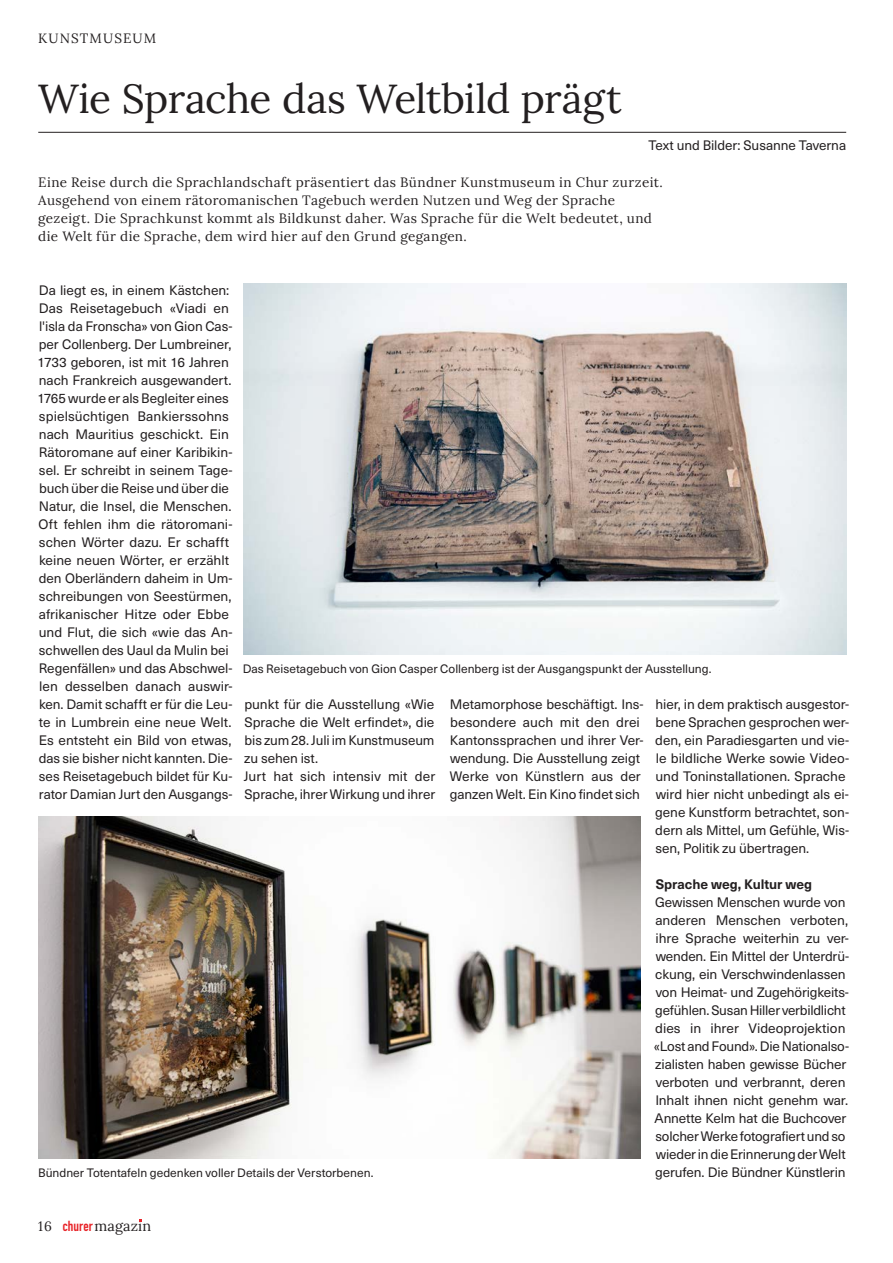
<style>
.page{position:relative;width:893px;height:1263px;background:#fff}
.page>*{position:absolute;margin:0;border:0;box-sizing:border-box;transform-origin:0 0}
.t1{font:40.5px "Lora";letter-spacing:-.015em;color:#231f20}
.t2{font:14.4px "Lora";letter-spacing:.01em;color:#231f20}
.t3{font:13.5px/18px "Neue Haas Unica W1 G";letter-spacing:-.005em;color:#231f20}
.t4{font:13.5px/18px "Lora";letter-spacing:.025em;color:#231f20}
.t5{font:700 13.5px "Neue Haas Unica W1 G";color:#231f20}
.t6{font:13.5px "Lora";letter-spacing:.08em;color:#231f20}
.t7{font:12px "Neue Haas Unica W1 G";color:#231f20}
.s1{font-size:13.5px}
.s2{font-family:"DIN Condensed";font-weight:700;color:#e82429}
</style>
<div class="page">
<hr style="left:38px;top:132px;width:808px;height:1px;background:#231f20">
<img style="left:244px;top:284px;width:602px;height:371px">
<img style="left:38px;top:817px;width:603px;height:342px">
<p class="t6" style="left:38px;top:27px;width:119px">KUNSTMUSEUM</p>
<h1 class="t1" style="left:38px;top:68px;width:585px">Wie Sprache das Weltbild prägt</h1>
<p class="t3" style="left:648px;top:136px;width:199px">Text und Bilder: Susanne Taverna</p>
<p class="t4" style="left:38px;top:172px;width:626px">Eine Reise durch die Sprachlandschaft präsentiert das Bündner Kunstmuseum in Chur zurzeit.<br>Ausgehend von einem rätoromanischen Tagebuch werden Nutzen und Weg der Sprache gezeigt. Die Sprachkunst kommt als Bildkunst daher. Was Sprache für die Welt bedeutet, und die Welt für die Sprache, dem wird hier auf den Grund gegangen.</p>
<p class="t3" style="left:37px;top:280px;width:197px">Da liegt es, in einem Kästchen:<br>Das Reisetagebuch «Viadi en l'isla da Fronscha» von Gion Cas&shy;per Collenberg. Der Lumbreiner,<br>1733 geboren, ist mit 16 Jahren nach Frankreich ausgewandert.<br>1765 wurde er als Begleiter eines spielsüchtigen Bankierssohns nach Mauritius geschickt. Ein<br>Rätoromane auf einer Karibikin&shy;sel. Er schreibt in seinem Tage&shy;buch über die Reise und über die<br>Natur, die Insel, die Menschen.<br>Oft fehlen ihm die rätoromani&shy;schen Wörter dazu. Er schafft keine neuen Wörter, er erzählt den Oberländern daheim in Um&shy;schreibungen von Seestürmen, afrikanischer Hitze oder Ebbe und Flut, die sich «wie das An&shy;schwellen des Uaul da Mulin bei<br>Regenfällen» und das Abschwel&shy;len desselben danach auswir&shy;ken. Damit schafft er für die Leu&shy;te in Lumbrein eine neue Welt.<br>Es entsteht ein Bild von etwas, das sie bisher nicht kannten. Die&shy;ses Reisetagebuch bildet für Ku&shy;rator Damian Jurt den Ausgangs-</p>
<p class="t7" style="left:243px;top:659px;width:470px">Das Reisetagebuch von Gion Casper Collenberg ist der Ausgangspunkt der Ausstellung.</p>
<p class="t3" style="left:244px;top:694px;width:193px">punkt für die Ausstellung «Wie<br>Sprache die Welt erfindet», die bis zum 28. Juli im Kunstmuseum zu sehen ist.<br>Jurt hat sich intensiv mit der<br>Sprache, ihrer Wirkung und ihrer</p>
<p class="t3" style="left:450px;top:694px;width:195px">Metamorphose beschäftigt. Ins&shy;besondere auch mit den drei<br>Kantonssprachen und ihrer Ver&shy;wendung. Die Ausstellung zeigt<br>Werke von Künstlern aus der ganzen Welt. Ein Kino findet sich</p>
<p class="t3" style="left:655px;top:694px;width:195px">hier, in dem praktisch ausgestor&shy;bene Sprachen gesprochen wer&shy;den, ein Paradiesgarten und vie&shy;le bildliche Werke sowie Video&shy;und Toninstallationen. Sprache wird hier nicht unbedingt als ei&shy;gene Kunstform betrachtet, son&shy;dern als Mittel, um Gefühle, Wis&shy;sen, Politik zu übertragen.</p>
<p class="t5" style="left:656px;top:873px;width:158px">Sprache weg, Kultur weg</p>
<p class="t3" style="left:654px;top:892px;width:197px">Gewissen Menschen wurde von anderen Menschen verboten, ihre Sprache weiterhin zu ver&shy;wenden. Ein Mittel der Unterdrü&shy;ckung, ein Verschwindenlassen von Heimat- und Zugehörigkeits&shy;gefühlen. Susan Hiller verbildlicht dies in ihrer Videoprojektion «Lost and Found». Die Nationalso&shy;zialisten haben gewisse Bücher verboten und verbrannt, deren<br>Inhalt ihnen nicht genehm war.<br>Annette Kelm hat die Buchcover solcher Werke fotografiert und so wieder in die Erinnerung der Welt</p>
<p class="t7" style="left:38px;top:1163px;width:337px">Bündner Totentafeln gedenken voller Details der Verstorbenen.</p>
<p class="t3" style="left:655px;top:1162px;width:192px">gerufen. Die Bündner Künstlerin</p>
<p class="t2" style="left:38px;top:1214px;width:114px"><span class="s1">16</span> <span class="s2">churer</span>magazin</p>
</div>
